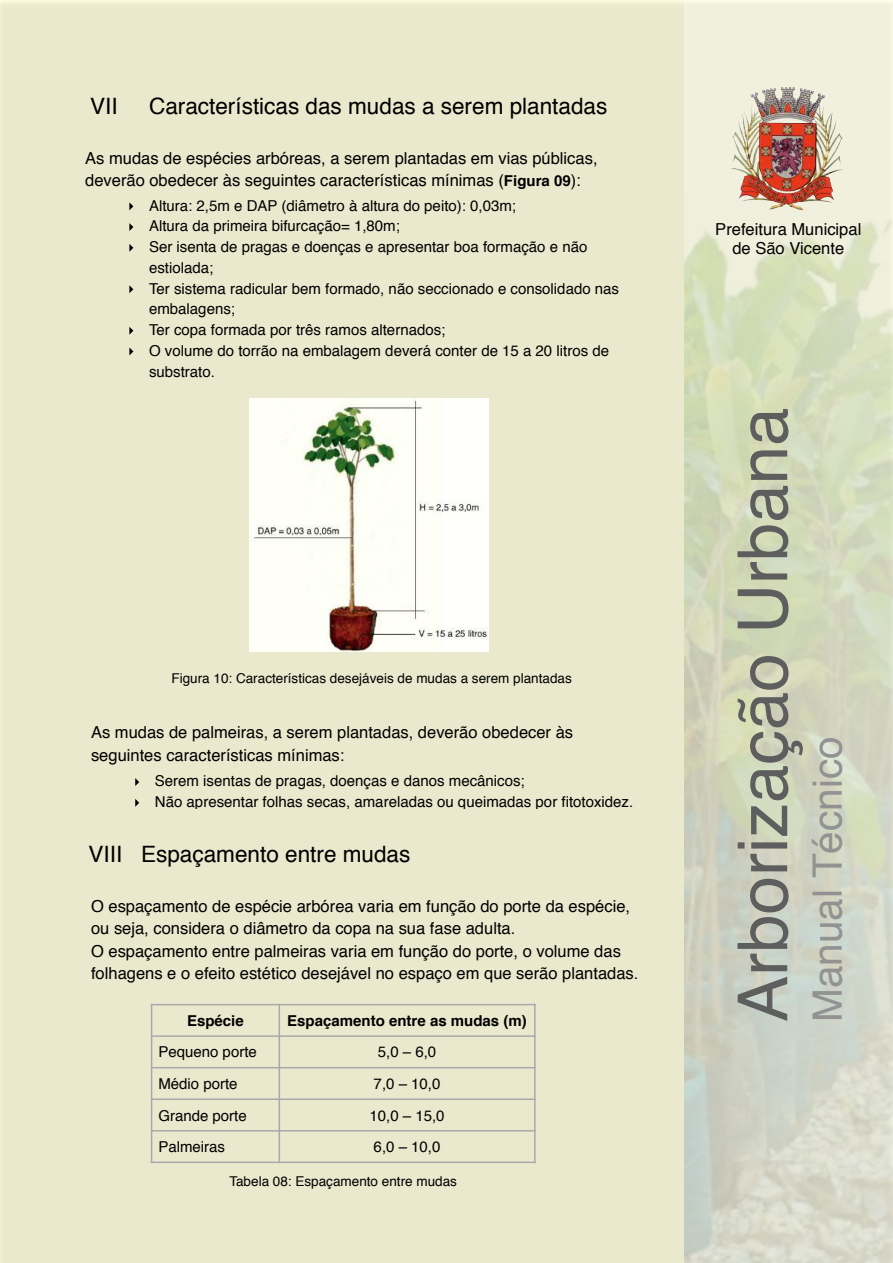
<style>
.page{position:relative;width:893px;height:1263px;background:#eae9ce}
.page>*{position:absolute;margin:0;border:0;box-sizing:border-box;transform-origin:0 0}
.t1{font:69.15px "Helvetica";color:#5e5e5e}
.t2{font:40.5px "Helvetica";color:#929292}
.t3{font:22.5px "Helvetica";color:#000}
.t4{font:16.5px/22.5px "Helvetica";color:#000}
.t5{font:15px/20.7px "Helvetica";color:#000}
.t6{font:700 15px "Helvetica";color:#000}
.t7{font:13.5px "Helvetica";color:#000}
.s1{font-weight:700;font-size:15px}
</style>
<div class="page">
<img style="left:685px;top:0;width:208px;height:1263px">
<svg style="left:129px;top:202px;width:4px;height:8px"></svg>
<svg style="left:129px;top:223px;width:4px;height:8px"></svg>
<svg style="left:129px;top:244px;width:4px;height:8px"></svg>
<svg style="left:129px;top:285px;width:4px;height:8px"></svg>
<svg style="left:129px;top:327px;width:4px;height:8px"></svg>
<svg style="left:129px;top:347px;width:4px;height:8px"></svg>
<img style="left:729px;top:85px;width:118px;height:128px">
<img style="left:250px;top:398px;width:239px;height:253px">
<hr style="left:279px;top:1004px;width:1px;height:159px;background:#a9a9a9">
<hr style="left:151px;top:1035px;width:385px;height:2px;background:#a9a9a9">
<hr style="left:151px;top:1067px;width:385px;height:1px;background:#a9a9a9">
<hr style="left:151px;top:1098px;width:385px;height:2px;background:#a9a9a9">
<hr style="left:151px;top:1130px;width:385px;height:1px;background:#a9a9a9">
<hr style="left:151px;top:1004px;width:1px;height:159px;background:#a9a9a9">
<hr style="left:534px;top:1004px;width:2px;height:159px;background:#a9a9a9">
<hr style="left:151px;top:1004px;width:385px;height:1px;background:#a9a9a9">
<hr style="left:151px;top:1161px;width:385px;height:2px;background:#a9a9a9">
<svg style="left:135px;top:778px;width:4px;height:8px"></svg>
<svg style="left:135px;top:799px;width:4px;height:8px"></svg>
<h3 class="t3" style="left:90px;top:89px;width:29px">VII</h3>
<h3 class="t3" style="left:149px;top:89px;width:460px">Características das mudas a serem plantadas</h3>
<p class="t4" style="left:85px;top:147px;width:514px">As mudas de espécies arbóreas, a serem plantadas em vias públicas, deverão obedecer às seguintes características mínimas (<span class="s1">Figura 09</span>):</p>
<p class="t5" style="left:149px;top:195px;width:472px">Altura: 2,5m e DAP (diâmetro à altura do peito): 0,03m;<br>Altura da primeira bifurcação= 1,80m;<br>Ser isenta de pragas e doenças e apresentar boa formação e não estiolada;<br>Ter sistema radicular bem formado, não seccionado e consolidado nas embalagens;<br>Ter copa formada por três ramos alternados;<br>O volume do torrão na embalagem deverá conter de 15 a 20 litros de substrato.</p>
<p class="t7" style="left:171px;top:667px;width:402px">Figura 10: Características desejáveis de mudas a serem plantadas</p>
<p class="t4" style="left:91px;top:721px;width:484px">As mudas de palmeiras, a serem plantadas, deverão obedecer às seguintes características mínimas:</p>
<p class="t5" style="left:155px;top:771px;width:480px">Serem isentas de pragas, doenças e danos mecânicos;<br>Não apresentar folhas secas, amareladas ou queimadas por fitotoxidez.</p>
<h3 class="t3" style="left:89px;top:836px;width:323px">VIII Espaçamento entre mudas</h3>
<p class="t4" style="left:91px;top:895px;width:549px">O espaçamento de espécie arbórea varia em função do porte da espécie, ou seja, considera o diâmetro da copa na sua fase adulta.<br>O espaçamento entre palmeiras varia em função do porte, o volume das folhagens e o efeito estético desejável no espaço em que serão plantadas.</p>
<p class="t6" style="left:187px;top:1008px;width:58px">Espécie</p>
<p class="t6" style="left:287px;top:1008px;width:241px">Espaçamento entre as mudas (m)</p>
<p class="t5" style="left:158px;top:1042px;width:100px">Pequeno porte</p>
<p class="t5" style="left:378px;top:1042px;width:60px">5,0 – 6,0</p>
<p class="t5" style="left:158px;top:1074px;width:81px">Médio porte</p>
<p class="t5" style="left:374px;top:1074px;width:68px">7,0 – 10,0</p>
<p class="t5" style="left:158px;top:1105px;width:90px">Grande porte</p>
<p class="t5" style="left:369px;top:1105px;width:77px">10,0 – 15,0</p>
<p class="t5" style="left:158px;top:1137px;width:68px">Palmeiras</p>
<p class="t5" style="left:374px;top:1137px;width:68px">6,0 – 10,0</p>
<p class="t7" style="left:229px;top:1171px;width:229px">Tabela 08: Espaçamento entre mudas</p>
<p class="t4" style="left:715px;top:220px;width:147px;line-height:19.5px;text-align:center">Prefeitura Municipal de São Vicente</p>
<h1 class="t1" style="left:710px;top:1022px;width:616px;rotate:-90deg">Arborização Urbana</h1>
<h2 class="t2" style="left:796px;top:1022px;width:287px;rotate:-90deg">Manual Técnico</h2>
</div>
